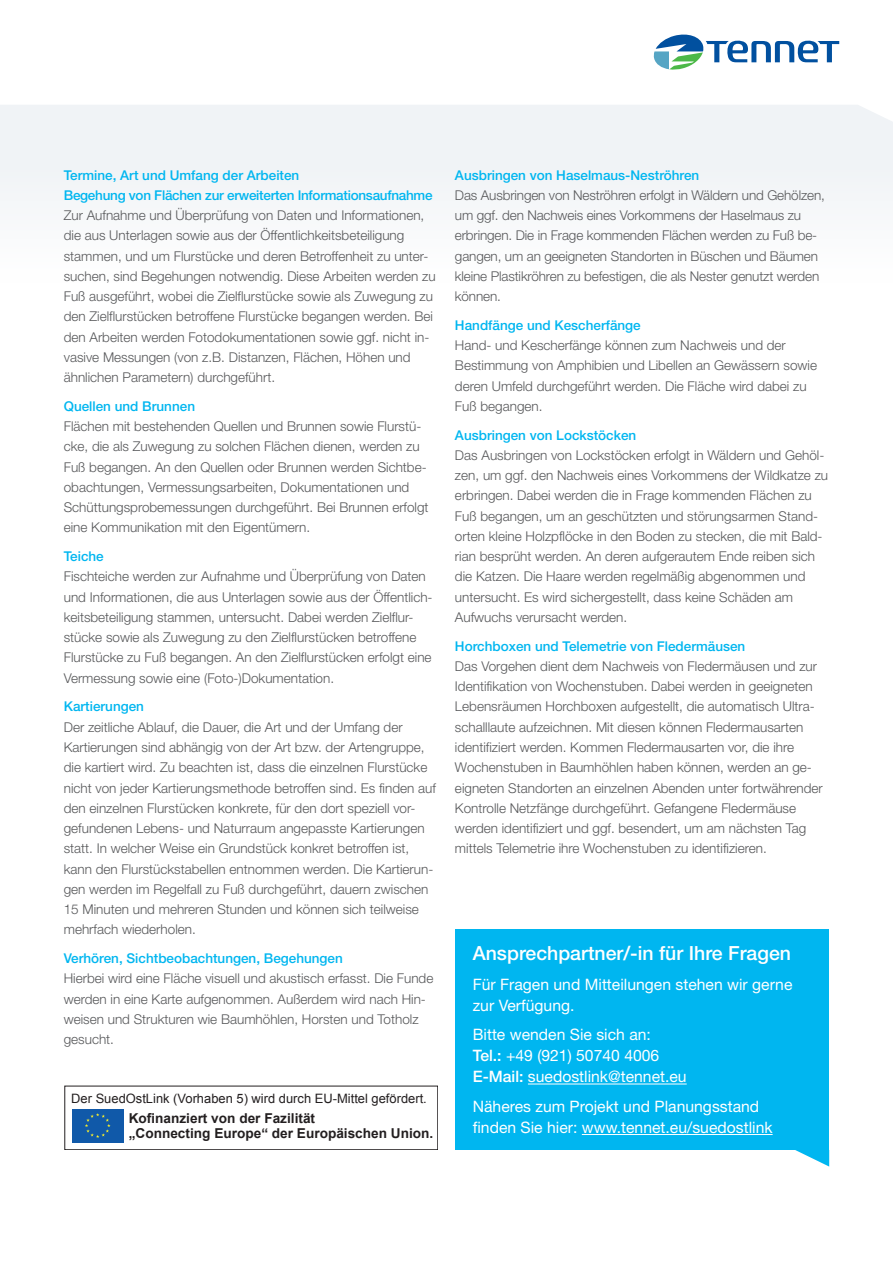
<style>
.page{position:relative;width:893px;height:1263px;background:#fff}
.page>*{position:absolute;margin:0;border:0;box-sizing:border-box;transform-origin:0 0}
.t1{font:500 19.5px "Helvetica Neue LT Pro";color:#fff}
.t2{font:15.75px/21px "Helvetica Neue LT Pro";color:#fff}
.t3{font:700 13.65px/15.3px "Arial";color:#231f20}
.t4{font:300 13.5px/20.2px "Helvetica Neue LT Pro";color:#57585a}
.t5{font:500 13.5px "Helvetica Neue LT Pro";color:#00b6f0}
.t6{font:500 13.5px/20.2px "Helvetica Neue LT Pro";letter-spacing:-.02em;color:#00b6f0}
.t7{font:12.9px "Arial";color:#231f20}
.s1{font-weight:500}
</style>
<div class="page">
<div style="left:0;top:57px;width:893px;height:226px;background:#f0f3f6"></div>
<div style="left:456px;top:929px;width:373px;height:221px;background:#00b6f0"></div>
<hr style="left:528px;top:1083px;width:159px;height:1px;background:#fff">
<hr style="left:582px;top:1134px;width:191px;height:1px;background:#fff">
<div style="left:65px;top:1086px;width:373px;height:64px;border:1px solid #231f20"></div>
<div style="left:72px;top:1109px;width:51px;height:33px;background:#1059a9"></div>
<svg style="left:85px;top:1113px;width:26px;height:25px"></svg>
<svg style="left:795px;top:1150px;width:34px;height:16px"></svg>
<svg style="left:0;top:41px;width:893px;height:80px;fill:#fff"></svg>
<svg style="left:652px;top:34px;width:187px;height:37px"></svg>
<p class="t6" style="left:64px;top:165px;width:370px">Termine, Art und Umfang der Arbeiten<br>Begehung von Flächen zur erweiterten Informationsaufnahme</p>
<p class="t4" style="left:64px;top:205px;width:373px">Zur Aufnahme und Überprüfung von Daten und Informationen, die aus Unterlagen sowie aus der Öffentlichkeitsbeteiligung stammen, und um Flurstücke und deren Betroffenheit zu unter&shy;suchen, sind Begehungen notwendig. Diese Arbeiten werden zu Fuß ausgeführt, wobei die Zielflurstücke sowie als Zuwegung zu den Zielflurstücken betroffene Flurstücke begangen werden. Bei den Arbeiten werden Fotodokumentationen sowie ggf. nicht in&shy;vasive Messungen (von z.B. Distanzen, Flächen, Höhen und ähnlichen Parametern) durchgeführt.</p>
<p class="t5" style="left:64px;top:398px;width:133px">Quellen und Brunnen</p>
<p class="t4" style="left:64px;top:416px;width:366px">Flächen mit bestehenden Quellen und Brunnen sowie Flurstü&shy;cke, die als Zuwegung zu solchen Flächen dienen, werden zu Fuß begangen. An den Quellen oder Brunnen werden Sichtbe&shy;obachtungen, Vermessungsarbeiten, Dokumentationen und Schüttungsprobemessungen durchgeführt. Bei Brunnen erfolgt eine Kommunikation mit den Eigentümern.</p>
<p class="t5" style="left:64px;top:548px;width:42px">Teiche</p>
<p class="t4" style="left:64px;top:566px;width:370px">Fischteiche werden zur Aufnahme und Überprüfung von Daten und Informationen, die aus Unterlagen sowie aus der Öffentlich&shy;keitsbeteiligung stammen, untersucht. Dabei werden Zielflur&shy;stücke sowie als Zuwegung zu den Zielflurstücken betroffene Flurstücke zu Fuß begangen. An den Zielflurstücken erfolgt eine Vermessung sowie eine (Foto-)Dokumentation.</p>
<p class="t5" style="left:64px;top:698px;width:82px">Kartierungen</p>
<p class="t4" style="left:64px;top:716px;width:374px">Der zeitliche Ablauf, die Dauer, die Art und der Umfang der Kartierungen sind abhängig von der Art bzw. der Artengruppe, die kartiert wird. Zu beachten ist, dass die einzelnen Flurstücke nicht von jeder Kartierungsmethode betroffen sind. Es finden auf den einzelnen Flurstücken konkrete, für den dort speziell vor&shy;gefundenen Lebens- und Naturraum angepasste Kartierungen statt. In welcher Weise ein Grundstück konkret betroffen ist, kann den Flurstückstabellen entnommen werden. Die Kartierun&shy;gen werden im Regelfall zu Fuß durchgeführt, dauern zwischen 15 Minuten und mehreren Stunden und können sich teilweise mehrfach wiederholen.</p>
<p class="t5" style="left:64px;top:950px;width:281px">Verhören, Sichtbeobachtungen, Begehungen</p>
<p class="t4" style="left:64px;top:968px;width:371px">Hierbei wird eine Fläche visuell und akustisch erfasst. Die Funde werden in eine Karte aufgenommen. Außerdem wird nach Hin&shy;weisen und Strukturen wie Baumhöhlen, Horsten und Totholz gesucht.</p>
<p class="t7" style="left:71px;top:1090px;width:357px">Der SuedOstLink (Vorhaben 5) wird durch EU-Mittel gefördert.</p>
<p class="t3" style="left:129px;top:1111px;width:306px">Kofinanziert von der Fazilität<br>„Connecting Europe“ der Europäischen Union.</p>
<p class="t5" style="left:455px;top:167px;width:246px">Ausbringen von Haselmaus-Neströhren</p>
<p class="t4" style="left:455px;top:185px;width:371px">Das Ausbringen von Neströhren erfolgt in Wäldern und Gehölzen, um ggf. den Nachweis eines Vorkommens der Haselmaus zu erbringen. Die in Frage kommenden Flächen werden zu Fuß be&shy;gangen, um an geeigneten Standorten in Büschen und Bäumen kleine Plastikröhren zu befestigen, die als Nester genutzt werden können.</p>
<p class="t5" style="left:455px;top:317px;width:187px">Handfänge und Kescherfänge</p>
<p class="t4" style="left:455px;top:335px;width:364px">Hand- und Kescherfänge können zum Nachweis und der Bestimmung von Amphibien und Libellen an Gewässern sowie deren Umfeld durchgeführt werden. Die Fläche wird dabei zu Fuß begangen.</p>
<p class="t5" style="left:455px;top:427px;width:183px">Ausbringen von Lockstöcken</p>
<p class="t4" style="left:455px;top:445px;width:375px">Das Ausbringen von Lockstöcken erfolgt in Wäldern und Gehöl&shy;zen, um ggf. den Nachweis eines Vorkommens der Wildkatze zu erbringen. Dabei werden die in Frage kommenden Flächen zu Fuß begangen, um an geschützten und störungsarmen Stand&shy;orten kleine Holzpflöcke in den Boden zu stecken, die mit Bald&shy;rian besprüht werden. An deren aufgerautem Ende reiben sich die Katzen. Die Haare werden regelmäßig abgenommen und untersucht. Es wird sichergestellt, dass keine Schäden am Aufwuchs verursacht werden.</p>
<p class="t5" style="left:455px;top:638px;width:292px">Horchboxen und Telemetrie von Fledermäusen</p>
<p class="t4" style="left:455px;top:656px;width:369px">Das Vorgehen dient dem Nachweis von Fledermäusen und zur Identifikation von Wochenstuben. Dabei werden in geeigneten Lebensräumen Horchboxen aufgestellt, die automatisch Ultra&shy;schalllaute aufzeichnen. Mit diesen können Fledermausarten identifiziert werden. Kommen Fledermausarten vor, die ihre Wochenstuben in Baumhöhlen haben können, werden an ge&shy;eigneten Standorten an einzelnen Abenden unter fortwährender Kontrolle Netzfänge durchgeführt. Gefangene Fledermäuse werden identifiziert und ggf. besendert, um am nächsten Tag mittels Telemetrie ihre Wochenstuben zu identifizieren.</p>
<h1 class="t1" style="left:473px;top:942px;width:320px">Ansprechpartner/-in für Ihre Fragen</h1>
<p class="t2" style="left:473px;top:973px;width:321px">Für Fragen und Mitteilungen stehen wir gerne zur Verfügung.</p>
<p class="t2" style="left:473px;top:1024px;width:215px">Bitte wenden Sie sich an:<br><span class="s1">Tel.:</span> +49 (921) 50740 4006<br><span class="s1">E-Mail:</span> suedostlink@tennet.eu</p>
<p class="t2" style="left:473px;top:1095px;width:301px">Näheres zum Projekt und Planungsstand finden Sie hier: www.tennet.eu/suedostlink</p>
</div>
